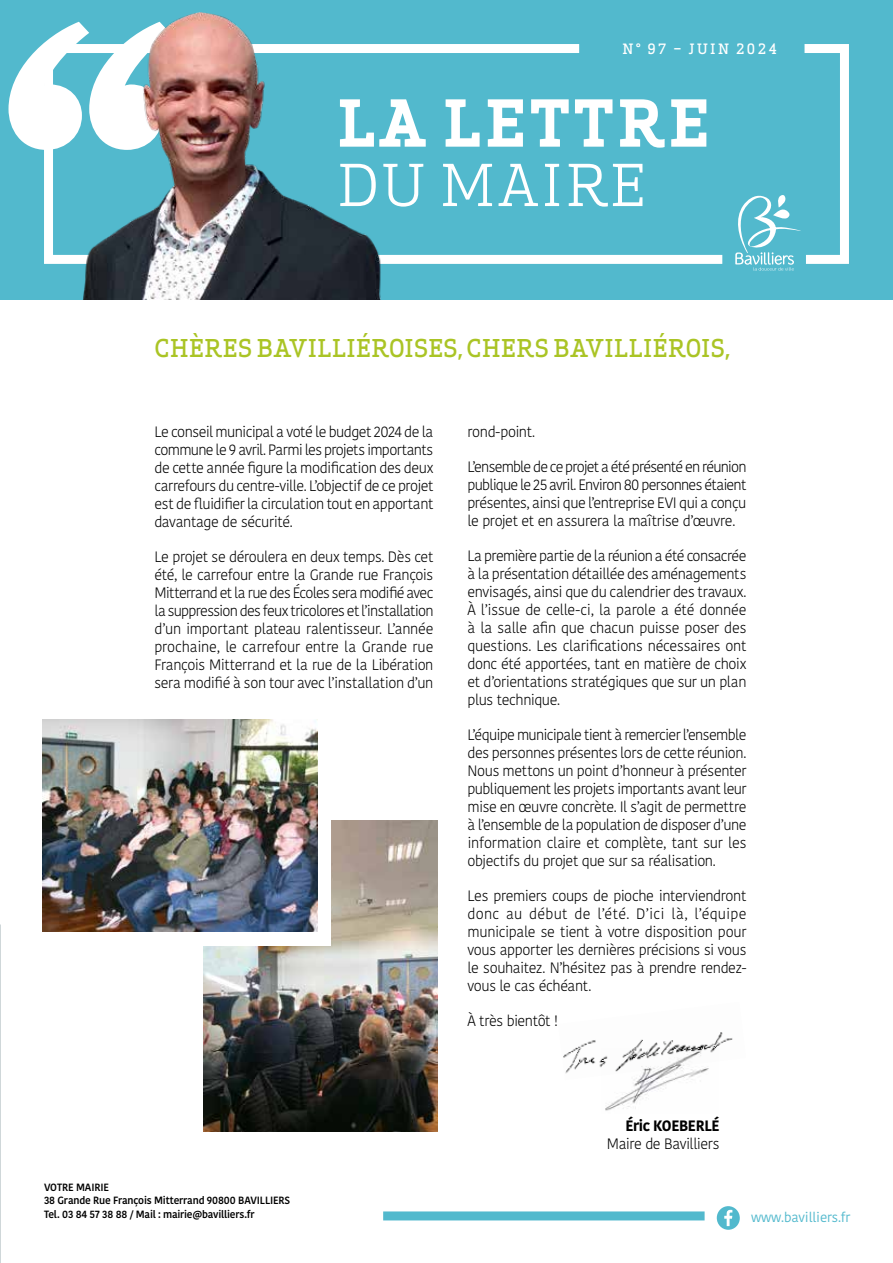
<style>
.page{position:relative;width:893px;height:1263px;background:#fff}
.page>*{position:absolute;margin:0;border:0;box-sizing:border-box;transform-origin:0 0}
.t1{font:700 63px "Apex Serif";letter-spacing:.07em;color:#fff}
.t2{font:56.25px "Apex Serif";letter-spacing:.07em;color:#fff}
.t3{font:500 24px "Apex Serif";letter-spacing:.02em;color:#aac425}
.t4{font:300 15px/18px "Kohinoor Bangla";letter-spacing:-.03em;color:#000;text-align:justify}
.t5{font:700 15px "Kohinoor Bangla";letter-spacing:-.03em;color:#000}
.t6{font:500 13.95px "Apex Serif";letter-spacing:.175em;color:#fff}
.t7{font:13.5px "Kohinoor Bangla";letter-spacing:-.01em;color:#52b9cd}
.t8{font:600 10.5px/13.5px "Kohinoor Bangla";letter-spacing:-.015em;color:#000}
</style>
<div class="page">
<div style="left:383px;top:1211px;width:322px;height:9px;background:#52b9cd"></div>
<svg style="left:717px;top:1206px;width:23px;height:24px"></svg>
<div style="left:0;top:0;width:893px;height:300px;background:#52b9cd"></div>
<svg style="left:44px;top:44px;width:679px;height:220px"></svg>
<svg style="left:9px;top:34px;width:46px;height:116px"></svg>
<img style="left:55px;top:13px;width:334px;height:287px">
<svg style="left:735px;top:44px;width:114px;height:227px"></svg>
<img style="left:605px;top:1080px;width:69px;height:31px">
<img style="left:563px;top:1032px;width:170px;height:48px">
<img style="left:204px;top:820px;width:233px;height:312px">
<div style="left:56px;top:733px;width:275px;height:212px;background:#fff"></div>
<img style="left:43px;top:720px;width:274px;height:212px">
<svg style="left:0;top:924px;width:1px;height:325px"></svg>
<p class="t6" style="left:623px;top:40px;width:156px">N° 97 – JUIN 2024</p>
<h1 class="t1" style="left:338px;top:84px;width:373px">LA LETTRE</h1>
<h2 class="t2" style="left:338px;top:150px;width:309px">DU MAIRE</h2>
<h3 class="t3" style="left:154px;top:333px;width:577px">CHÈRES BAVILLIÉROISES, CHERS BAVILLIÉROIS,</h3>
<p class="t4" style="left:154px;top:422px;width:281px">Le conseil municipal a voté le budget 2024 de la commune le 9 avril. Parmi les projets importants de cette année figure la modification des deux carrefours du centre-ville. L’objectif de ce projet est de fluidifier la circulation tout en apportant davantage de sécurité.</p>
<p class="t4" style="left:154px;top:547px;width:281px">Le projet se déroulera en deux temps. Dès cet été, le carrefour entre la Grande rue François Mitterrand et la rue des Écoles sera modifié avec la suppression des feux tricolores et l’installation d’un important plateau ralentisseur. L’année prochaine, le carrefour entre la Grande rue François Mitterrand et la rue de la Libération sera modifié à son tour avec l’installation d’un</p>
<p class="t4" style="left:467px;top:422px;width:69px">rond-point.</p>
<p class="t4" style="left:467px;top:457px;width:281px">L’ensemble de ce projet a été présenté en réunion publique le 25 avril. Environ 80 personnes étaient présentes, ainsi que l’entreprise EVI qui a conçu le projet et en assurera la maîtrise d’œuvre.</p>
<p class="t4" style="left:467px;top:546px;width:281px">La première partie de la réunion a été consacrée à la présentation détaillée des aménagements envisagés, ainsi que du calendrier des travaux.<br>À l’issue de celle-ci, la parole a été donnée à la salle afin que chacun puisse poser des questions. Les clarifications nécessaires ont donc été apportées, tant en matière de choix et d’orientations stratégiques que sur un plan plus technique.</p>
<p class="t4" style="left:467px;top:725px;width:281px">L’équipe municipale tient à remercier l’ensemble des personnes présentes lors de cette réunion.<br>Nous mettons un point d’honneur à présenter publiquement les projets importants avant leur mise en œuvre concrète. Il s’agit de permettre à l’ensemble de la population de disposer d’une information claire et complète, tant sur les objectifs du projet que sur sa réalisation.</p>
<p class="t4" style="left:467px;top:886px;width:281px">Les premiers coups de pioche interviendront donc au début de l’été. D’ici là, l’équipe municipale se tient à votre disposition pour vous apporter les dernières précisions si vous le souhaitez. N’hésitez pas à prendre rendez&shy;vous le cas échéant.</p>
<p class="t4" style="left:467px;top:1011px;width:92px">À très bientôt !</p>
<p class="t8" style="left:44px;top:1180px;width:248px">VOTRE MAIRIE<br>38 Grande Rue François Mitterrand 90800 BAVILLIERS<br>Tel. 03 84 57 38 88 / Mail : mairie@bavilliers.fr</p>
<p class="t5" style="left:625px;top:1112px;width:96px">Éric KOEBERLÉ</p>
<p class="t4" style="left:607px;top:1134px;width:114px">Maire de Bavilliers</p>
<p class="t7" style="left:751px;top:1207px;width:101px">www.bavilliers.fr</p>
</div>
